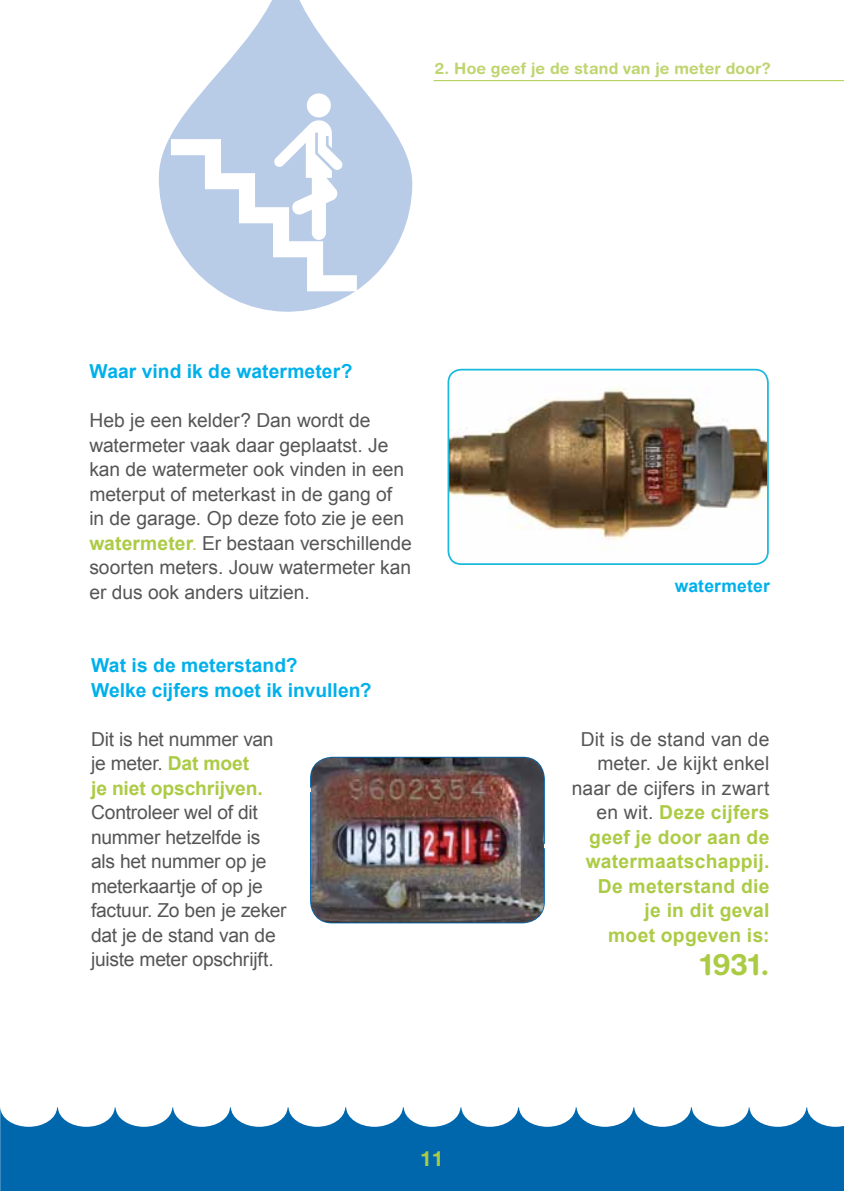
<style>
.page{position:relative;width:844px;height:1191px;background:#fff}
.page>*{position:absolute;margin:0;border:0;box-sizing:border-box;transform-origin:0 0}
.Titel_TIP{font:700 29.75px "Helvetica Rounded LT Std";color:#accb45}
.t1{font:700 21px "Helvetica Neue LT Pro";color:#accb45}
.copy_TIP{font:19.25px/24.5px "Arial";letter-spacing:-.01em;color:#565656}
.bodycopy{font:19.25px/24.5px "Arial";color:#565656}
.bodycopy-2{font:700 19.25px/24.5px "Arial";letter-spacing:.005em;color:#00b0eb}
.copy_TIP-2{font:700 19.25px/24.5px "Arial";letter-spacing:.015em;color:#accb45;text-align:right}
.t2{font:700 17.5px "Arial";letter-spacing:.01em;color:#00b0eb}
.t3{font:700 15.75px "Helvetica Rounded LT Std";letter-spacing:.01em;color:#bed570}
.s1{font-weight:700;color:#accb45}
.s2{color:#accb45}
</style>
<div class="page">
<svg style="left:0;top:1107px;width:843px;height:84px;fill:#0067ac"></svg>
<img style="left:450px;top:370px;width:317px;height:194px">
<div style="left:447px;top:369px;width:321px;height:196px;border:2px solid #19bade;border-radius:13px"></div>
<img style="left:311px;top:757px;width:233px;height:165px">
<svg style="left:159px;top:0;width:254px;height:312px"></svg>
<svg style="left:171px;top:93px;width:186px;height:198px"></svg>
<hr style="left:433px;top:80px;width:410px;height:1px;background:#accb45">
<p class="t3" style="left:434px;top:58px;width:337px">2. Hoe geef je de stand van je meter door?</p>
<p class="bodycopy-2" style="left:89px;top:360px;width:264px">Waar vind ik de watermeter?</p>
<p class="bodycopy" style="left:89px;top:408px;width:324px">Heb je een kelder? Dan wordt de watermeter vaak daar geplaatst. Je kan de watermeter ook vinden in een meterput of meterkast in de gang of<br>in de garage. Op deze foto zie je een <span class="s1">watermeter</span><span class="s2">.</span> Er bestaan verschillende soorten meters. Jouw watermeter kan er dus ook anders uitzien.</p>
<p class="bodycopy-2" style="left:91px;top:654px;width:282px">Wat is de meterstand?<br>Welke cijfers moet ik invullen?</p>
<p class="copy_TIP" style="left:91px;top:727px;width:197px">Dit is het nummer van je meter. <span class="s1">Dat moet<br>je niet opschrijven.<br></span>Controleer wel of dit nummer hetzelfde is als het nummer op je meterkaartje of op je factuur. Zo ben je zeker dat je de stand van de juiste meter opschrijft.</p>
<p class="t1" style="left:420px;top:1145px;width:25px">11</p>
<p class="t2" style="left:674px;top:574px;width:97px">watermeter</p>
<p class="copy_TIP" style="left:571px;top:727px;width:199px;text-align:right">Dit is de stand van de meter. Je kijkt enkel naar de cijfers in zwart en wit. <span class="s1">Deze cijfers geef je door aan de watermaatschappij.</span></p>
<p class="copy_TIP-2" style="left:597px;top:874px;width:173px">De meterstand die je in dit geval</p>
<p class="copy_TIP-2" style="left:608px;top:923px;width:163px">moet opgeven is:</p>
<p class="Titel_TIP" style="left:700px;top:946px;width:71px">1931.</p>
</div>
